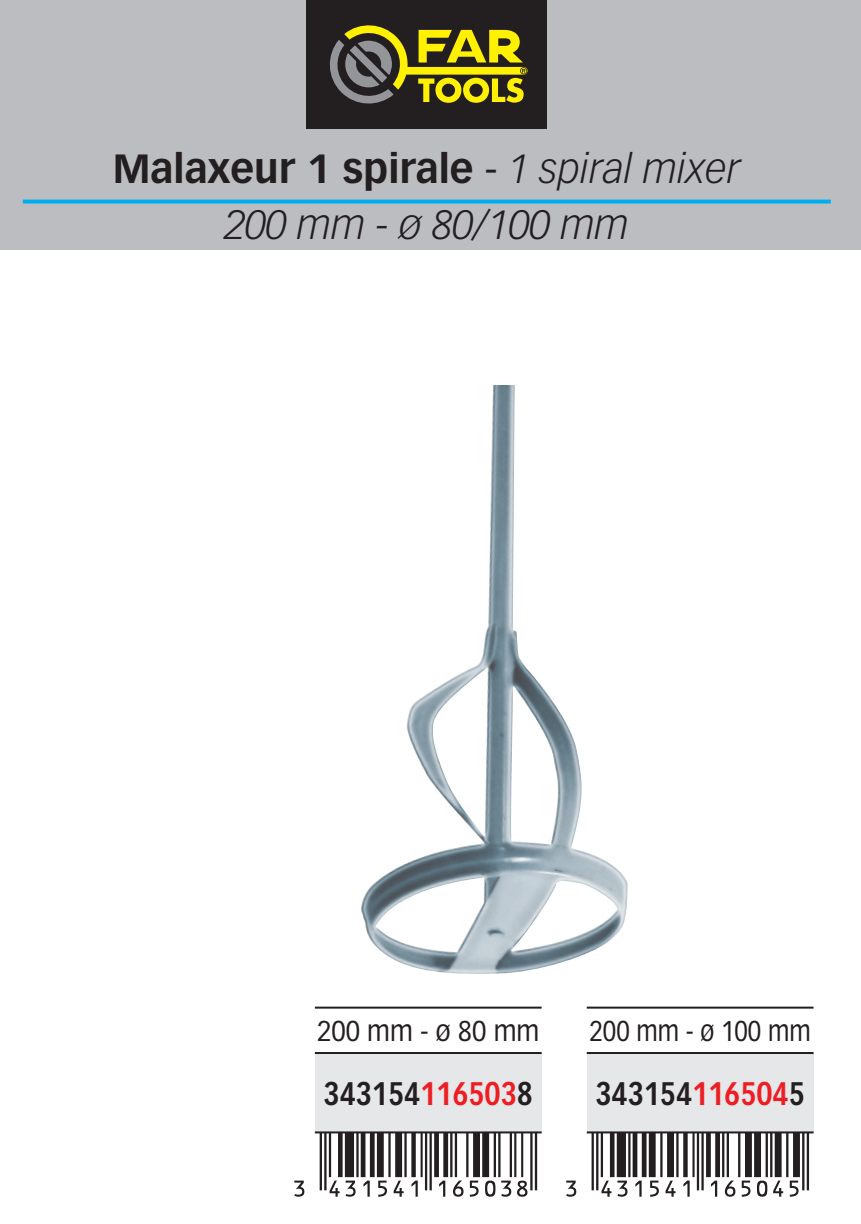
<style>
.page{position:relative;width:861px;height:1224px;background:#fff}
.page>*{position:absolute;margin:0;border:0;box-sizing:border-box;transform-origin:0 0}
.t1{font:172px "Ean T72 R";color:#231f20}
.t2{font:italic 300 40px/56px "Vectora LT Pro";color:#231f20;text-align:center}
.t3{font:700 32px "Vectora LT Pro";color:#231f20;scale:.85 1}
.t4{font:28px "Vectora LT Pro";color:#231f20;scale:.86 1}
.t5{font:28px "Vectora LT Pro";color:#231f20;scale:.92 1}
.s1{font-weight:700;font-style:normal}
.s2{font-weight:400;font-style:normal}
.s3{color:#ee1d23}
</style>
<div class="page">
<div style="left:0;top:0;width:861px;height:249px;background:#bcbdc0"></div>
<div style="left:307px;top:0;width:240px;height:129px;background:#231f20"></div>
<svg style="left:329px;top:25px;width:199px;height:79px"></svg>
<svg style="left:23px;top:199px;width:808px;height:4px;fill:#00aeef"></svg>
<img style="left:361px;top:385px;width:267px;height:589px">
<div style="left:587px;top:1052px;width:226px;height:80px;background:#e6e7e9"></div>
<hr style="left:587px;top:1006px;width:226px;height:2px;background:#231f20">
<hr style="left:587px;top:1051px;width:226px;height:2px;background:#231f20">
<hr style="left:587px;top:1131px;width:226px;height:2px;background:#231f20">
<div style="left:315px;top:1052px;width:227px;height:80px;background:#e6e7e9"></div>
<hr style="left:315px;top:1006px;width:227px;height:2px;background:#231f20">
<hr style="left:315px;top:1051px;width:227px;height:2px;background:#231f20">
<hr style="left:315px;top:1131px;width:227px;height:2px;background:#231f20">
<p class="t2" style="left:113px;top:141px;width:629px"><span class="s1">Malaxeur 1 spirale</span> <span class="s2">-</span> 1 spiral mixer<br>200 mm - ø 80/100 mm</p>
<p class="t5" style="left:317px;top:1014px;width:243px">200 mm - ø 80 mm</p>
<p class="t4" style="left:589px;top:1014px;width:259px">200 mm - ø 100 mm</p>
<h1 class="t1" style="left:294px;top:1033px;width:516px">&amp;:EDLPOB=V[ZUX]: &amp;:EDLPOB=V[ZUYZ:</h1>
<p class="t3" style="left:324px;top:1073px;width:248px">343154<span class="s3">116503</span>8</p>
<p class="t3" style="left:595px;top:1073px;width:248px">343154<span class="s3">116504</span>5</p>
</div>
